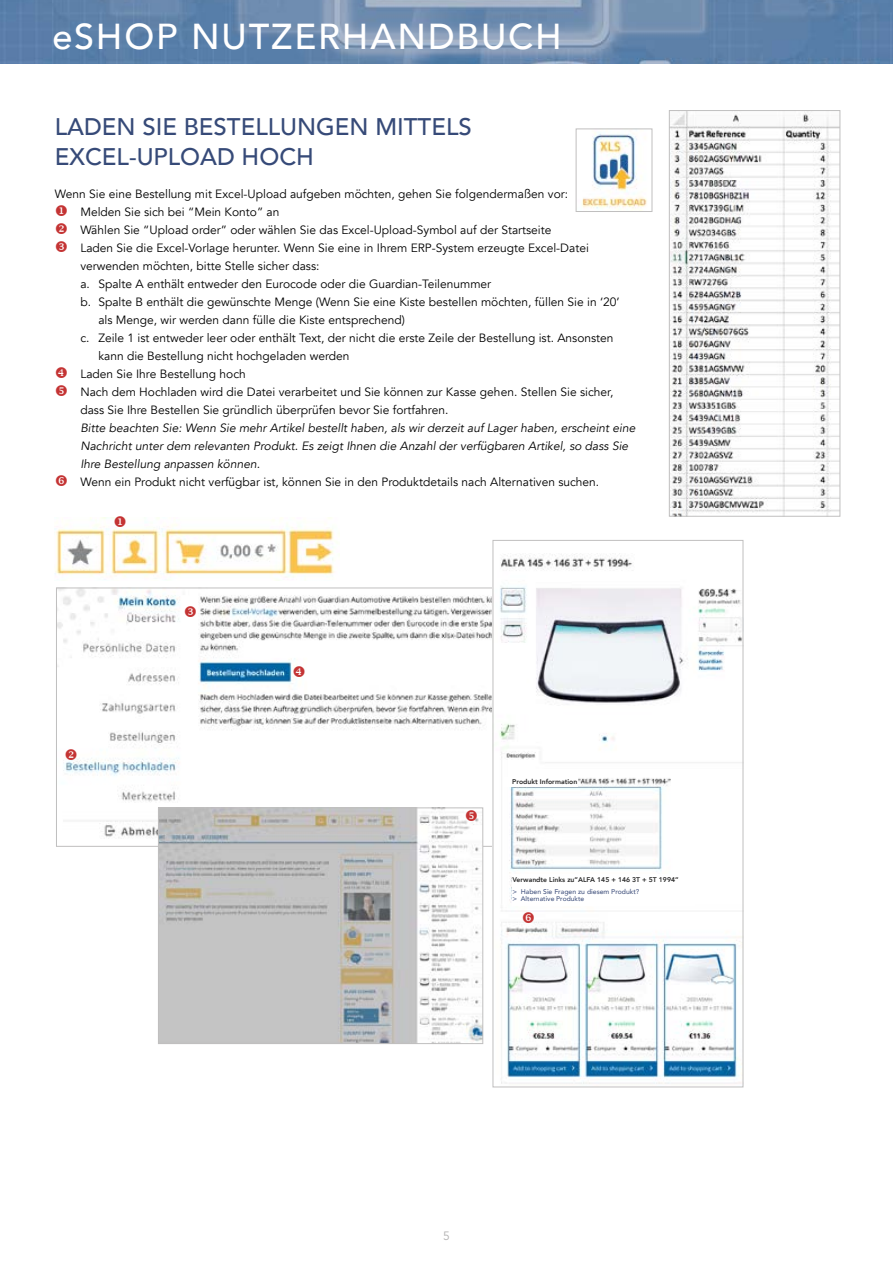
<style>
.page{position:relative;width:893px;height:1263px;background:#fff}
.page>*{position:absolute;margin:0;border:0;box-sizing:border-box;transform-origin:0 0}
.t1{font:500 36px "Avenir";letter-spacing:.05em;color:#fff}
.t2{font:500 24px/30px "Avenir";color:#364a78}
.t3{font:12px "Avenir";color:#000}
.t4{font:italic 12px/18px "Avenir";color:#000}
.t5{font:12px "Avenir LT Std";color:#b3b2b2}
.t6{font:800 6.9px "Avenir";color:#292929}
.t7{font:500 6.9px "Avenir";color:#465681}
.t8{font:500 6.75px "Avenir";color:#465681}
.s1{color:#c43434}
.s2{font-size:6.9px}
</style>
<div class="page">
<img style="left:0;top:0;width:893px;height:64px">
<img style="left:58px;top:590px;width:435px;height:255px">
<img style="left:499px;top:554px;width:242px;height:530px">
<div style="left:493px;top:540px;width:250px;height:547px;border:1px solid #c0bfbf"></div>
<img style="left:55px;top:517px;width:280px;height:64px">
<img style="left:160px;top:809px;width:321px;height:233px">
<div style="left:158px;top:807px;width:325px;height:237px;border:1px solid #c0bfbf"></div>
<img style="left:671px;top:112px;width:167px;height:402px">
<div style="left:669px;top:110px;width:171px;height:406px;border:1px solid #c0bfbf"></div>
<img style="left:582px;top:133px;width:65px;height:77px">
<div style="left:576px;top:129px;width:76px;height:83px;border:1px solid #c0bfbf"></div>
<div style="left:503px;top:777px;width:74px;height:9px;background:#fff"></div>
<div style="left:512px;top:875px;width:183px;height:31px;background:#fff"></div>
<svg style="left:185px;top:606px;width:11px;height:11px"></svg>
<svg style="left:294px;top:666px;width:11px;height:11px"></svg>
<svg style="left:466px;top:810px;width:11px;height:11px"></svg>
<svg style="left:523px;top:912px;width:11px;height:11px"></svg>
<svg style="left:115px;top:517px;width:11px;height:10px"></svg>
<svg style="left:66px;top:749px;width:11px;height:11px"></svg>
<h1 class="t1" style="left:52px;top:5px;width:511px">eSHOP NUTZERHANDBUCH</h1>
<h2 class="t2" style="left:55px;top:110px;width:418px">LADEN SIE BESTELLUNGEN MITTELS<br>EXCEL-UPLOAD HOCH</h2>
<p class="t3" style="left:55px;top:187px;width:515px">Wenn Sie eine Bestellung mit Excel-Upload aufgeben möchten, gehen Sie folgendermaßen vor:</p>
<p class="t3" style="left:55px;top:205px;width:226px"><span class="s1">◆</span> Melden Sie sich bei “Mein Konto” an</p>
<p class="t3" style="left:55px;top:223px;width:498px"><span class="s1">❖</span> Wählen Sie “Upload order” oder wählen Sie das Excel-Upload-Symbol auf der Startseite</p>
<p class="t3" style="left:80px;top:241px;width:510px">Laden Sie die Excel-Vorlage herunter. Wenn Sie eine in Ihrem ERP-System erzeugte Excel-Datei</p>
<p class="t3" style="left:80px;top:259px;width:241px">verwenden möchten, bitte Stelle sicher dass:</p>
<p class="t3" style="left:80px;top:277px;width:412px">a. Spalte A enthält entweder den Eurocode oder die Guardian-Teilenummer</p>
<p class="t3" style="left:80px;top:295px;width:541px">b. Spalte B enthält die gewünschte Menge (Wenn Sie eine Kiste bestellen möchten, füllen Sie in ‘20’</p>
<p class="t3" style="left:98px;top:313px;width:308px">als Menge, wir werden dann fülle die Kiste entsprechend)</p>
<p class="t3" style="left:80px;top:331px;width:535px">c. Zeile 1 ist entweder leer oder enthält Text, der nicht die erste Zeile der Bestellung ist. Ansonsten</p>
<p class="t3" style="left:98px;top:349px;width:253px">kann die Bestellung nicht hochgeladen werden</p>
<p class="t3" style="left:80px;top:367px;width:167px">Laden Sie Ihre Bestellung hoch</p>
<p class="t3" style="left:80px;top:385px;width:534px">Nach dem Hochladen wird die Datei verarbeitet und Sie können zur Kasse gehen. Stellen Sie sicher,</p>
<p class="t3" style="left:80px;top:403px;width:370px">dass Sie Ihre Bestellen Sie gründlich überprüfen bevor Sie fortfahren.</p>
<p class="t4" style="left:80px;top:419px;width:557px">Bitte beachten Sie: Wenn Sie mehr Artikel bestellt haben, als wir derzeit auf Lager haben, erscheint eine<br>Nachricht unter dem relevanten Produkt. Es zeigt Ihnen die Anzahl der verfügbaren Artikel, so dass Sie<br>Ihre Bestellung anpassen können.</p>
<p class="t3" style="left:80px;top:475px;width:520px">Wenn ein Produkt nicht verfügbar ist, können Sie in den Produktdetails nach Alternativen suchen.</p>
<p class="t6" style="left:512px;top:776px;width:67px">Produkt Information</p>
<p class="t6" style="left:512px;top:874px;width:168px">Verwandte Links zu”ALFA 145 + 146 3T + 5T 1994”</p>
<p class="t7" style="left:512px;top:885px;width:128px">&gt; Haben Sie Fragen zu diesem Produkt?</p>
<p class="t8" style="left:512px;top:893px;width:73px"><span class="s2">&gt;</span> Alternative Produkte</p>
<p class="t5" style="left:443px;top:1229px;width:8px">5</p>
</div>
